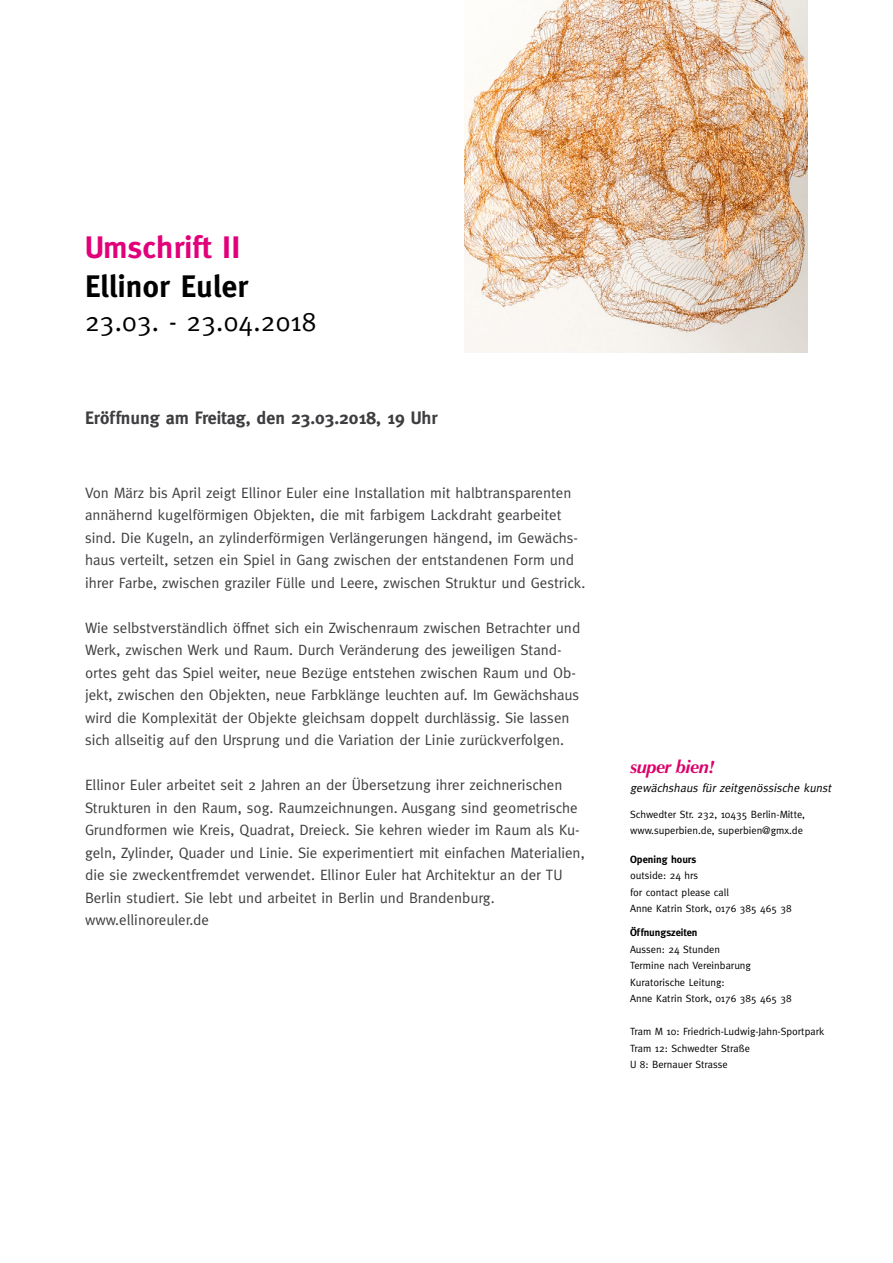
<style>
.page{position:relative;width:893px;height:1263px;background:#fff}
.page>*{position:absolute;margin:0;border:0;box-sizing:border-box;transform-origin:0 0}
.t1{font:700 31.05px "Meta";letter-spacing:.01em;color:#000}
.t2{font:700 31.05px "Meta";letter-spacing:.01em;color:#e2007a}
.t3{font:27.15px "Meta";letter-spacing:.01em;color:#000}
.t4{font:700 18px "Meta";color:#3e3d40}
.t5{font:italic 700 18px "Optima";letter-spacing:-.02em;color:#dc006b}
.t6{font:15px/22.5px "Meta";color:#3e3d40}
.t7{font:italic 12px "Meta";color:#000}
.t8{font:10.5px/16.5px "Meta";color:#000}
.t9{font:700 10.5px "Meta";color:#000}
</style>
<div class="page">
<img style="left:465px;top:0;width:343px;height:352px">
<h1 class="t2" style="left:85px;top:229px;width:157px">Umschrift II</h1>
<h1 class="t1" style="left:85px;top:268px;width:165px">Ellinor Euler</h1>
<h2 class="t3" style="left:85px;top:306px;width:233px">23.03. - 23.04.2018</h2>
<p class="t4" style="left:85px;top:408px;width:354px">Eröffnung am Freitag, den 23.03.2018, 19 Uhr</p>
<p class="t6" style="left:85px;top:481px;width:502px">Von März bis April zeigt Ellinor Euler eine Installation mit halbtransparenten annähernd kugelförmigen Objekten, die mit farbigem Lackdraht gearbeitet sind. Die Kugeln, an zylinderförmigen Verlängerungen hängend, im Gewächs&shy;haus verteilt, setzen ein Spiel in Gang zwischen der entstandenen Form und ihrer Farbe, zwischen graziler Fülle und Leere, zwischen Struktur und Gestrick.</p>
<p class="t6" style="left:85px;top:616px;width:497px">Wie selbstverständlich öffnet sich ein Zwischenraum zwischen Betrachter und Werk, zwischen Werk und Raum. Durch Veränderung des jeweiligen Stand&shy;ortes geht das Spiel weiter, neue Bezüge entstehen zwischen Raum und Ob&shy;jekt, zwischen den Objekten, neue Farbklänge leuchten auf. Im Gewächshaus wird die Komplexität der Objekte gleichsam doppelt durchlässig. Sie lassen sich allseitig auf den Ursprung und die Variation der Linie zurückverfolgen.</p>
<p class="t6" style="left:85px;top:774px;width:501px">Ellinor Euler arbeitet seit 2 Jahren an der Übersetzung ihrer zeichnerischen Strukturen in den Raum, sog. Raumzeichnungen. Ausgang sind geometrische Grundformen wie Kreis, Quadrat, Dreieck. Sie kehren wieder im Raum als Ku&shy;geln, Zylinder, Quader und Linie. Sie experimentiert mit einfachen Materialien, die sie zweckentfremdet verwendet. Ellinor Euler hat Architektur an der TU Berlin studiert. Sie lebt und arbeitet in Berlin und Brandenburg. www.ellinoreuler.de</p>
<p class="t5" style="left:630px;top:756px;width:86px">super bien!</p>
<p class="t7" style="left:630px;top:781px;width:205px">gewächshaus für zeitgenössische kunst</p>
<p class="t8" style="left:630px;top:806px;width:177px">Schwedter Str. 232, 10435 Berlin-Mitte, www.superbien.de, superbien@gmx.de</p>
<p class="t9" style="left:630px;top:853px;width:68px">Opening hours</p>
<p class="t8" style="left:630px;top:867px;width:163px">outside: 24 hrs<br>for contact please call<br>Anne Katrin Stork, 0176 385 465 38</p>
<p class="t9" style="left:630px;top:926px;width:69px">Öffnungszeiten</p>
<p class="t8" style="left:630px;top:940px;width:163px">Aussen: 24 Stunden<br>Termine nach Vereinbarung<br>Kuratorische Leitung:<br>Anne Katrin Stork, 0176 385 465 38</p>
<p class="t8" style="left:630px;top:1023px;width:196px">Tram M 10: Friedrich-Ludwig-Jahn-Sportpark<br>Tram 12: Schwedter Straße<br>U 8: Bernauer Strasse</p>
</div>
